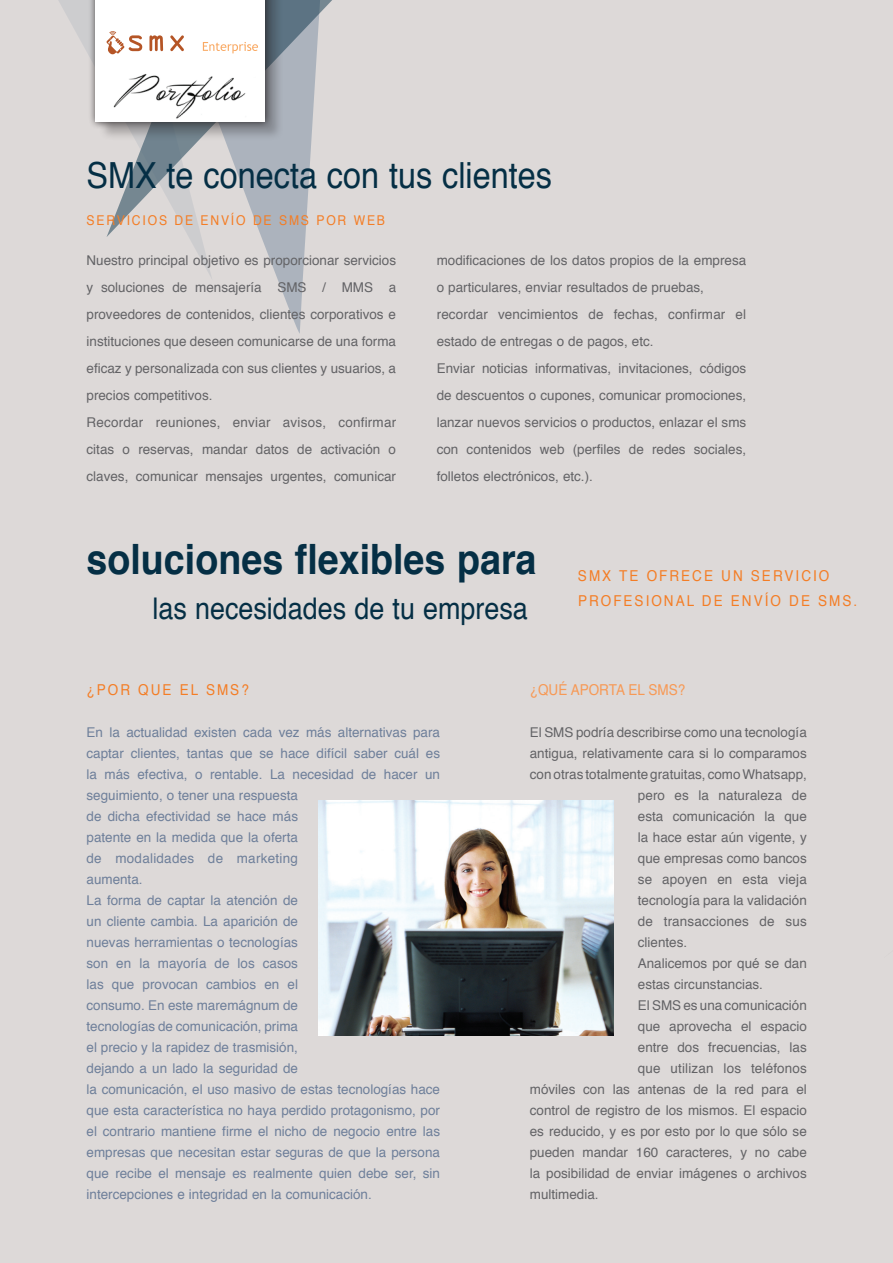
<style>
.page{position:relative;width:893px;height:1263px;background:#ddd9d8}
.page>*{position:absolute;margin:0;border:0;box-sizing:border-box;transform-origin:0 0}
.t1{font:700 41.85px "Helvetica";color:#052f45;scale:.9 1}
.t2{font:36px "Helvetica";color:#052f45;scale:.9 1}
.t3{font:29.85px "Helvetica";color:#052f45;scale:.9 1}
.t4{font:15px "Helvetica";letter-spacing:.15em;color:#f47d25;scale:.9 1}
.t5{font:15px "Helvetica";color:#f79955;scale:.9 1}
.t6{font:13.5px/27px "Helvetica";color:#636366}
.t7{font:13.5px/21px "Helvetica";color:#6e7f9a}
.t8{font:13.5px "Helvetica";letter-spacing:.15em;color:#f47d25;scale:.9 1}
</style>
<div class="page">
<svg style="left:261px;top:237px;width:45px;height:96px"></svg>
<svg style="left:225px;top:0;width:107px;height:237px;fill:#acb3bd"></svg>
<svg style="left:59px;top:0;width:153px;height:278px"></svg>
<img style="left:319px;top:801px;width:294px;height:234px">
<div style="left:98px;top:0;width:186px;height:141px;background:#231f20;opacity:.28"></div>
<div style="left:88px;top:0;width:185px;height:130px;background:#231f20;opacity:.86"></div>
<div style="left:96px;top:0;width:169px;height:122px;background:#fff"></div>
<svg style="left:107px;top:31px;width:35px;height:23px"></svg>
<svg style="left:149px;top:35px;width:14px;height:16px"></svg>
<svg style="left:170px;top:35px;width:14px;height:16px"></svg>
<svg style="left:203px;top:42px;width:55px;height:11px"></svg>
<img style="left:113px;top:74px;width:133px;height:45px">
<h2 class="t2" style="left:87px;top:147px;width:519px">SMX te conecta con tus clientes</h2>
<p class="t8" style="left:87px;top:210px;width:333px">SERVICIOS DE ENVÍO DE SMS POR WEB</p>
<p class="t6" style="left:87px;top:247px;width:311px">Nuestro principal objetivo es proporcionar servicios y soluciones de mensajería SMS / MMS a proveedores de contenidos, clientes corporativos e instituciones que deseen comunicarse de una forma eficaz y personalizada con sus clientes y usuarios, a precios competitivos.<br>Recordar reuniones, enviar avisos, confirmar citas o reservas, mandar datos de activación o claves, comunicar mensajes urgentes, comunicar</p>
<p class="t6" style="left:437px;top:247px;width:311px">modificaciones de los datos propios de la empresa o particulares, enviar resultados de pruebas, recordar vencimientos de fechas, confirmar el estado de entregas o de pagos, etc.<br>Enviar noticias informativas, invitaciones, códigos de descuentos o cupones, comunicar promociones, lanzar nuevos servicios o productos, enlazar el sms con contenidos web (perfiles de redes sociales, folletos electrónicos, etc.).</p>
<h1 class="t1" style="left:87px;top:525px;width:502px">soluciones flexibles para</h1>
<h3 class="t3" style="left:153px;top:585px;width:418px">las necesidades de tu empresa</h3>
<p class="t4" style="left:578px;top:564px;width:115px">SMX te ofrece</p>
<p class="t4" style="left:721px;top:564px;width:45px">un servicio</p>
<p class="t4" style="left:578px;top:589px;width:63px">prOfesion</p>
<p class="t4" style="left:676px;top:589px;width:41px">al de</p>
<p class="t4" style="left:731px;top:589px;width:12px">envío</p>
<p class="t4" style="left:789px;top:589px;width:12px">de</p>
<p class="t4" style="left:818px;top:589px;width:13px">sms</p>
<p class="t4" style="left:853px;top:589px;width:6px">.</p>
<p class="t4" style="left:87px;top:678px;width:182px">¿POR QU E EL SMS?</p>
<p class="t7" style="left:87px;top:722px;width:355px">En la actualidad existen cada vez más alternativas para captar clientes, tantas que se hace difícil saber cuál es la más efectiva, o rentable. La necesidad de hacer un seguimiento, o tener una respuesta<br>de dicha efectividad se hace más<br>patente en la medida que la oferta<br>de modalidades de marketing<br>aumenta.<br>La forma de captar la atención de<br>un cliente cambia. La aparición de<br>nuevas herramientas o tecnologías<br>son en la mayoría de los casos<br>las que provocan cambios en el<br>consumo. En este maremágnum de<br>tecnologías de comunicación, prima<br>el precio y la rapidez de trasmisión,<br>dejando a un lado la seguridad de<br>la comunicación, el uso masivo de estas tecnologías hace que esta característica no haya perdido protagonismo, por el contrario mantiene firme el nicho de negocio entre las empresas que necesitan estar seguras de que la persona que recibe el mensaje es realmente quien debe ser, sin intercepciones e integridad en la comunicación.</p>
<p class="t5" style="left:530px;top:678px;width:174px">¿QU É APORTA EL SMS?</p>
<p class="t6" style="left:530px;top:719px;width:278px">El SMS podría describirse como una tecnología</p>
<p class="t6" style="left:530px;top:740px;width:278px">antigua, relativamente cara si lo comparamos</p>
<p class="t6" style="left:530px;top:761px;width:279px">con otras totalmente gratuitas, como Whatsapp,</p>
<p class="t6" style="left:638px;top:782px;width:171px">pero es la naturaleza de</p>
<p class="t6" style="left:638px;top:803px;width:170px">esta comunicación la que</p>
<p class="t6" style="left:638px;top:824px;width:170px">la hace estar aún vigente, y</p>
<p class="t6" style="left:638px;top:845px;width:170px">que empresas como bancos</p>
<p class="t6" style="left:638px;top:866px;width:170px">se apoyen en esta vieja</p>
<p class="t6" style="left:638px;top:887px;width:170px">tecnología para la validación</p>
<p class="t6" style="left:638px;top:908px;width:170px">de transacciones de sus</p>
<p class="t6" style="left:638px;top:929px;width:51px">clientes.</p>
<p class="t6" style="left:638px;top:950px;width:170px">Analicemos por qué se dan</p>
<p class="t6" style="left:638px;top:971px;width:127px">estas circunstancias.</p>
<p class="t6" style="left:638px;top:992px;width:170px">El SMS es una comunicación</p>
<p class="t6" style="left:638px;top:1013px;width:170px">que aprovecha el espacio</p>
<p class="t6" style="left:638px;top:1034px;width:170px">entre dos frecuencias, las</p>
<p class="t6" style="left:638px;top:1055px;width:171px">que utilizan los teléfonos</p>
<p class="t6" style="left:530px;top:1076px;width:278px">móviles con las antenas de la red para el</p>
<p class="t6" style="left:530px;top:1097px;width:279px">control de registro de los mismos. El espacio</p>
<p class="t6" style="left:530px;top:1118px;width:278px">es reducido, y es por esto por lo que sólo se</p>
<p class="t6" style="left:530px;top:1139px;width:278px">pueden mandar 160 caracteres, y no cabe</p>
<p class="t6" style="left:530px;top:1160px;width:278px">la posibilidad de enviar imágenes o archivos</p>
<p class="t6" style="left:530px;top:1181px;width:70px">multimedia.</p>
</div>
